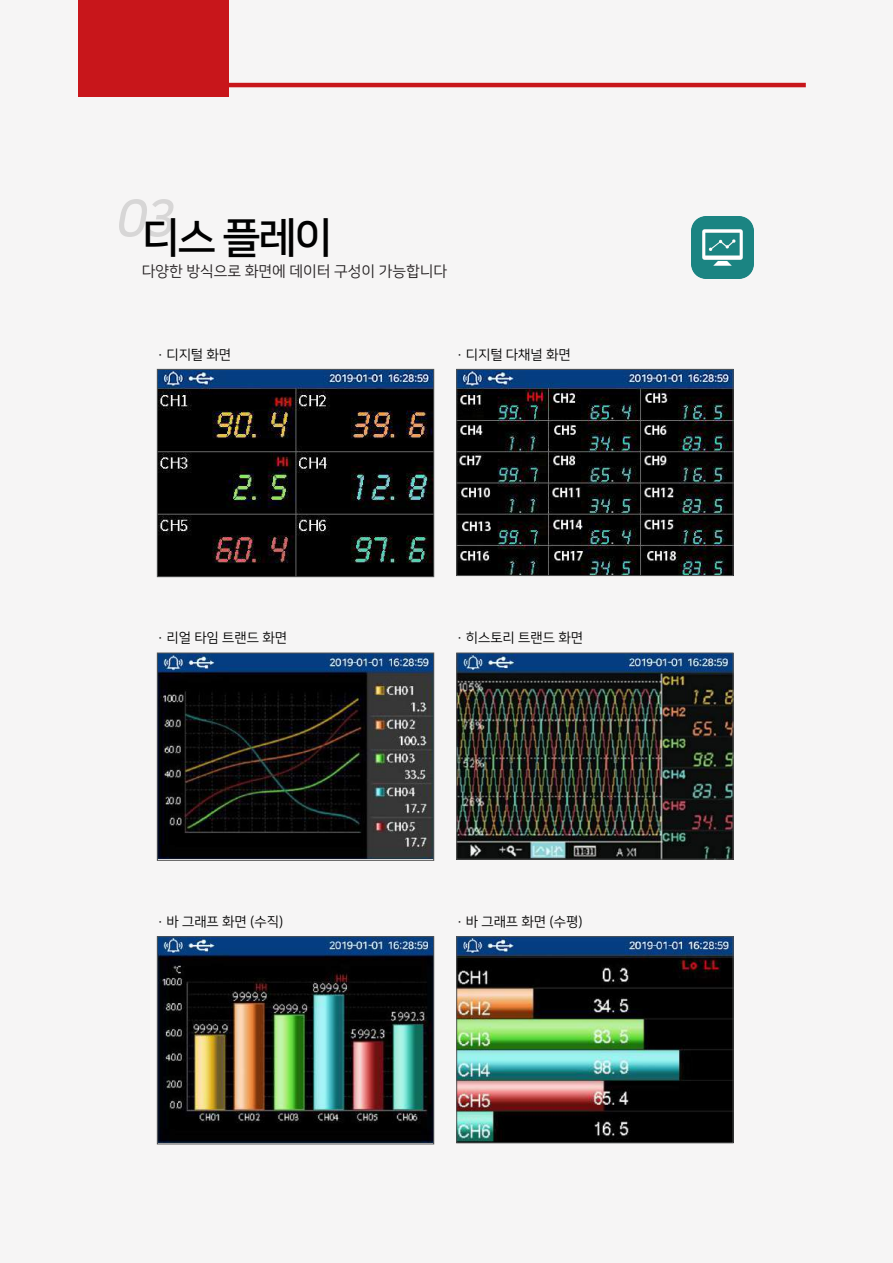
<style>
.page{position:relative;width:893px;height:1263px;background:#f6f5f5}
.page>*{position:absolute;margin:0;border:0;box-sizing:border-box;transform-origin:0 0}
.t1{font:42px "Nanum Square B";color:#000}
.t2{font:15px "Nanum Square R";color:#231f20}
.t3{font:13.5px "Nanum Square R";color:#000}
</style>
<div class="page">
<hr style="left:85px;top:83px;width:721px;height:4px;background:#c8161b">
<img style="left:692px;top:216px;width:62px;height:63px">
<img style="left:159px;top:371px;width:273px;height:204px">
<div style="left:157px;top:369px;width:277px;height:208px;border:1px solid #515252"></div>
<img style="left:458px;top:371px;width:273px;height:203px">
<div style="left:456px;top:369px;width:277px;height:207px;border:1px solid #515252"></div>
<img style="left:159px;top:655px;width:273px;height:203px">
<div style="left:157px;top:653px;width:277px;height:207px;border:1px solid #515252"></div>
<img style="left:458px;top:655px;width:273px;height:202px">
<div style="left:456px;top:653px;width:277px;height:206px;border:1px solid #515252"></div>
<img style="left:159px;top:938px;width:273px;height:204px">
<div style="left:157px;top:936px;width:277px;height:208px;border:1px solid #515252"></div>
<img style="left:458px;top:938px;width:273px;height:203px">
<div style="left:456px;top:936px;width:277px;height:207px;border:1px solid #515252"></div>
<div style="left:79px;top:0;width:150px;height:97px;background:#c8161b"></div>
<h1 class="t1" style="left:114px;top:215px;width:220px"><sup>03</sup>디스 플레이</h1>
<p class="t2" style="left:142px;top:263px;width:307px">다양한 방식으로 화면에 데이터 구성이 가능합니다</p>
<p class="t3" style="left:157px;top:348px;width:75px">· 디지털 화면</p>
<p class="t3" style="left:457px;top:348px;width:116px">· 디지털 다채널 화면</p>
<p class="t3" style="left:157px;top:631px;width:131px">· 리얼 타임 트랜드 화면</p>
<p class="t3" style="left:457px;top:631px;width:128px">· 히스토리 트랜드 화면</p>
<p class="t3" style="left:157px;top:915px;width:127px">· 바 그래프 화면 (수직)</p>
<p class="t3" style="left:457px;top:915px;width:127px">· 바 그래프 화면 (수평)</p>
</div>
